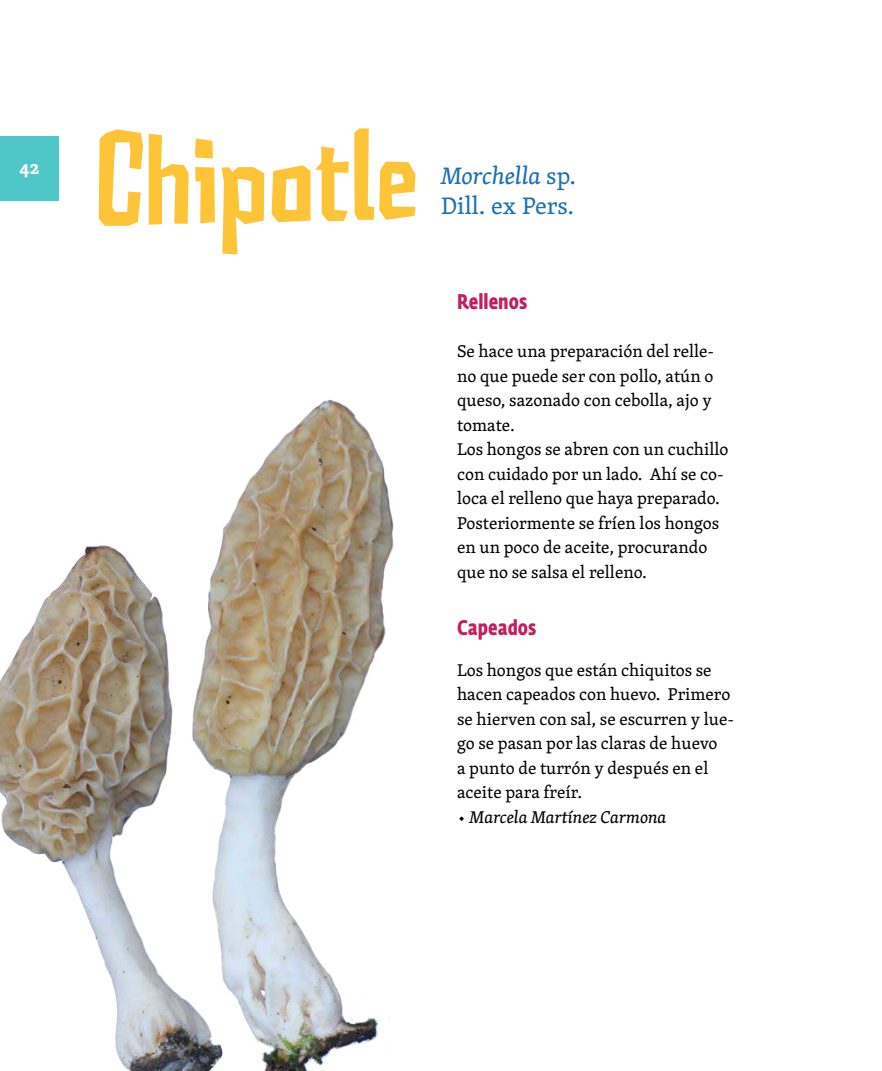
<style>
.page{position:relative;width:882px;height:1071px;background:#fff}
.page>*{position:absolute;margin:0;border:0;box-sizing:border-box;transform-origin:0 0}
.t1{font:24.5px/29.8px "Skolar";color:#1b6fb7}
.t2{font:700 21px "Fedra Sans Cond Std";color:#c11f5f}
.t3{font:700 19.25px "Skolar";color:#fff}
.t4{font:17.5px/24.5px "Skolar";color:#000}
.t5{font:italic 17.5px "Skolar";color:#000}
.s1{font-style:italic}
</style>
<div class="page">
<svg style="left:99px;top:128px;width:316px;height:126px"></svg>
<div style="left:0;top:136px;width:59px;height:65px;background:#4fc6c8"></div>
<img style="left:0;top:399px;width:394px;height:672px">
<p class="t3" style="left:20px;top:152px;width:21px">42</p>
<h1 class="t1" style="left:441px;top:160px;width:137px"><span class="s1">Morchella</span> sp.<br>Dill. ex Pers.</h1>
<p class="t2" style="left:457px;top:289px;width:72px">Rellenos</p>
<p class="t4" style="left:457px;top:338px;width:273px">Se hace una preparación del relle&shy;no que puede ser con pollo, atún o queso, sazonado con cebolla, ajo y tomate.<br>Los hongos se abren con un cuchillo con cuidado por un lado. Ahí se co&shy;loca el relleno que haya preparado.<br>Posteriormente se fríen los hongos en un poco de aceite, procurando que no se salsa el relleno.</p>
<p class="t2" style="left:457px;top:615px;width:81px">Capeados</p>
<p class="t4" style="left:457px;top:657px;width:279px">Los hongos que están chiquitos se hacen capeados con huevo. Primero se hierven con sal, se escurren y lue&shy;go se pasan por las claras de huevo<br>a punto de turrón y después en el aceite para freír.</p>
<p class="t5" style="left:457px;top:804px;width:211px">◆ Marcela Martínez Carmona</p>
</div>
